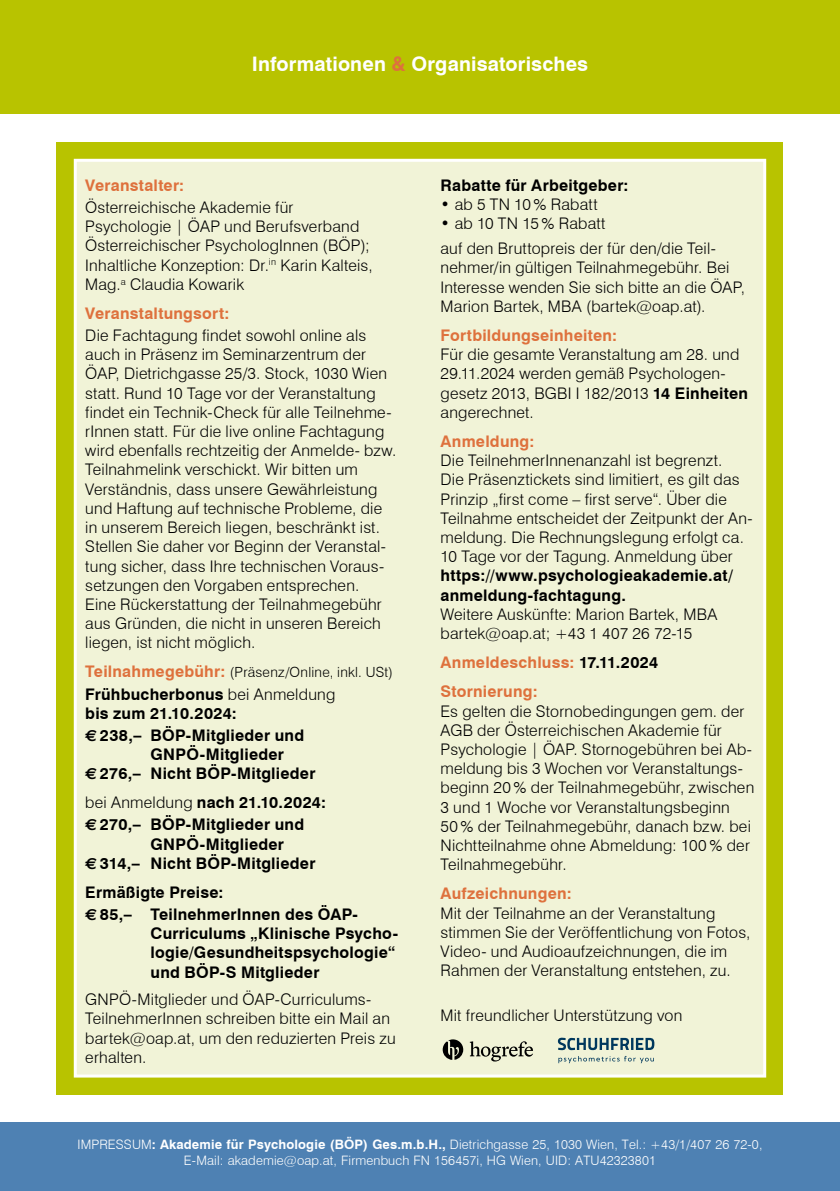
<style>
.page{position:relative;width:840px;height:1191px;background:#fff}
.page>*{position:absolute;margin:0;border:0;box-sizing:border-box;transform-origin:0 0}
.t1{font:700 20px "Swiss 721 BT";letter-spacing:.005em;color:#fff}
.t2{font:300 16px/19.2px "Swiss 721 BT";letter-spacing:.015em;color:#000}
.t3{font:700 16px/19.2px "Swiss 721 BT";letter-spacing:.015em;color:#000}
.t4{font:700 16px/29.2px "Swiss 721 BT";letter-spacing:.015em;color:#de713d}
.t5{font:300 14px "Swiss 721 BT";letter-spacing:.02em;color:#000}
.t6{font:300 13px/15.6px "Swiss 721 BT";letter-spacing:.01em;color:#fff;text-align:center}
.s1{color:#de713d}
.s2{font-weight:700;font-size:16px;color:#de713d}
.s3{font-weight:300}
.s4{font-family:"Euro Sans Std"}
.s5{font-weight:700}
.s6{color:#000}
</style>
<div class="page">
<div style="left:0;top:1123px;width:839px;height:68px;background:#4e81b3"></div>
<div style="left:0;top:0;width:839px;height:113px;background:#b8c300"></div>
<div style="left:57px;top:142px;width:725px;height:952px;background:#b8c300"></div>
<div style="left:75px;top:160px;width:689px;height:916px;background:#f1f3d7"></div>
<div style="left:74px;top:159px;width:691px;height:918px;border:3px solid #fff"></div>
<svg style="left:442px;top:1039px;width:21px;height:21px"></svg>
<svg style="left:469px;top:1041px;width:64px;height:20px"></svg>
<svg style="left:558px;top:1056px;width:95px;height:7px"></svg>
<svg style="left:557px;top:1037px;width:97px;height:13px"></svg>
<p class="t1" style="left:251px;top:52px;width:338px">Informationen <span class="s1">&amp;</span> Organisatorisches</p>
<p class="t4" style="left:85px;top:170px;width:100px">Veranstalter:</p>
<p class="t2" style="left:85px;top:198px;width:289px">Österreichische Akademie für Psychologie | ÖAP und Berufsverband Österreichischer PsychologInnen (BÖP); Inhaltliche Konzeption: Dr.<sup>in</sup> Karin Kalteis, Mag.<sup>a</sup> Claudia Kowarik</p>
<p class="t4" style="left:85px;top:298px;width:145px">Veranstaltungsort:</p>
<p class="t2" style="left:85px;top:325px;width:312px">Die Fachtagung findet sowohl online als auch in Präsenz im Seminarzentrum der ÖAP, Dietrichgasse 25/3. Stock, 1030 Wien statt. Rund 10 Tage vor der Veranstaltung findet ein Technik-Check für alle Teilnehme&shy;rInnen statt. Für die live online Fachtagung wird ebenfalls rechtzeitig der Anmelde- bzw.<br>Teilnahmelink verschickt. Wir bitten um Verständnis, dass unsere Gewährleistung und Haftung auf technische Probleme, die in unserem Bereich liegen, beschränkt ist.<br>Stellen Sie daher vor Beginn der Veranstal&shy;tung sicher, dass Ihre technischen Voraus&shy;setzungen den Vorgaben entsprechen.<br>Eine Rückerstattung der Teilnahmegebühr aus Gründen, die nicht in unseren Bereich liegen, ist nicht möglich.</p>
<p class="t5" style="left:85px;top:664px;width:309px"><span class="s2">Teilnahmegebühr:</span> (Präsenz/Online, inkl. USt)</p>
<p class="t3" style="left:85px;top:684px;width:251px">Frühbucherbonus <span class="s3">bei Anmeldung </span>bis zum 21.10.2024:</p>
<p class="t3" style="left:85px;top:725px;width:220px"><span class="s4">€</span> 238,– BÖP-Mitglieder und</p>
<p class="t3" style="left:150px;top:744px;width:135px">GNPÖ-Mitglieder</p>
<p class="t3" style="left:85px;top:763px;width:231px"><span class="s4">€</span> 276,– Nicht BÖP-Mitglieder</p>
<p class="t3" style="left:85px;top:791px;width:242px;line-height:22px"><span class="s3">bei Anmeldung</span> nach 21.10.2024: <span class="s4">€</span> 270,– BÖP-Mitglieder und</p>
<p class="t3" style="left:85px;top:834px;width:231px;text-indent:65px">GNPÖ-Mitglieder<br><span class="s4">€</span> 314,– Nicht BÖP-Mitglieder</p>
<p class="t3" style="left:85px;top:881px;width:274px;line-height:22px">Ermäßigte Preise:<br><span class="s4">€</span> 85,– TeilnehmerInnen des ÖAP-</p>
<p class="t3" style="left:150px;top:923px;width:249px">Curriculums „Klinische Psycho&shy;logie/Gesundheitspsychologie“ und BÖP-S Mitglieder</p>
<p class="t2" style="left:85px;top:989px;width:312px">GNPÖ-Mitglieder und ÖAP-Curriculums-TeilnehmerInnen schreiben bitte ein Mail an bartek@oap.at, um den reduzierten Preis zu erhalten.</p>
<p class="t3" style="left:440px;top:175px;width:189px">Rabatte für Arbeitgeber:</p>
<p class="t2" style="left:440px;top:195px;width:158px">• ab 5 TN 10 % Rabatt</p>
<p class="t2" style="left:440px;top:211px;width:277px;line-height:24.8px">• ab 10 TN 15 % Rabatt<br>auf den Bruttopreis der für den/die Teil-</p>
<p class="t2" style="left:440px;top:258px;width:306px">nehmer/in gültigen Teilnahmegebühr. Bei<br>Interesse wenden Sie sich bitte an die ÖAP,<br>Marion Bartek, MBA (bartek@oap.at).</p>
<p class="t4" style="left:440px;top:320px;width:178px">Fortbildungseinheiten:</p>
<p class="t2" style="left:440px;top:345px;width:309px">Für die gesamte Veranstaltung am 28. und 29.11.2024 werden gemäß Psychologen&shy;gesetz 2013, BGBI I 182/2013 <span class="s5">14 Einheiten </span>angerechnet.</p>
<p class="t4" style="left:440px;top:426px;width:95px">Anmeldung:</p>
<p class="t2" style="left:440px;top:451px;width:313px">Die TeilnehmerInnenanzahl ist begrenzt.<br>Die Präsenztickets sind limitiert, es gilt das Prinzip „first come – first serve“. Über die Teilnahme entscheidet der Zeitpunkt der An&shy;meldung. Die Rechnungslegung erfolgt ca.<br>10 Tage vor der Tagung. Anmeldung über</p>
<p class="t3" style="left:440px;top:566px;width:294px">https://www.psychologieakademie.at/ anmeldung-fachtagung.</p>
<p class="t2" style="left:440px;top:604px;width:278px">Weitere Auskünfte: Marion Bartek, MBA bartek@oap.at; +43 1 407 26 72-15</p>
<p class="t4" style="left:440px;top:648px;width:219px">Anmeldeschluss: <span class="s6">17.11.2024<br></span>Stornierung:</p>
<p class="t2" style="left:440px;top:701px;width:315px">Es gelten die Stornobedingungen gem. der AGB der Österreichischen Akademie für Psychologie | ÖAP. Stornogebühren bei Ab&shy;meldung bis 3 Wochen vor Veranstaltungs&shy;beginn 20 % der Teilnahmegebühr, zwischen 3 und 1 Woche vor Veranstaltungsbeginn<br>50 % der Teilnahmegebühr, danach bzw. bei Nichtteilnahme ohne Abmeldung: 100 % der Teilnahmegebühr.</p>
<p class="t4" style="left:440px;top:879px;width:133px">Aufzeichnungen:</p>
<p class="t2" style="left:440px;top:903px;width:311px">Mit der Teilnahme an der Veranstaltung stimmen Sie der Veröffentlichung von Fotos, Video- und Audioaufzeichnungen, die im Rahmen der Veranstaltung entstehen, zu.</p>
<p class="t2" style="left:440px;top:1005px;width:243px">Mit freundlicher Unterstützung von</p>
<p class="t6" style="left:77px;top:1136px;width:686px">IMPRESSUM<span class="s5">: Akademie für Psychologie (BÖP) Ges.m.b.H.,</span> Dietrichgasse 25, 1030 Wien, Tel.: +43/1/407 26 72-0,<br>E-Mail: akademie@oap.at, Firmenbuch FN 156457i, HG Wien, UID: ATU42323801</p>
</div>
